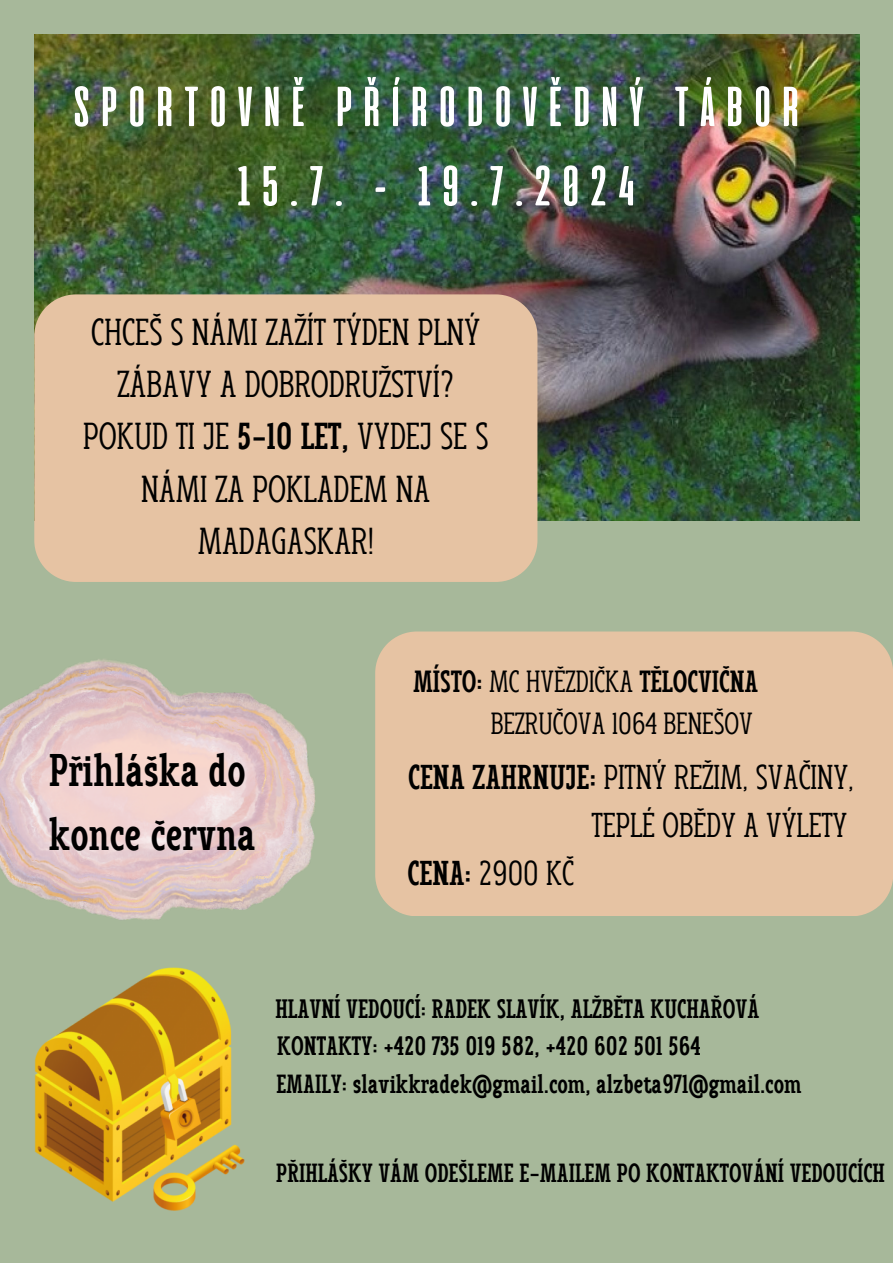
<style>
.page{position:relative;width:893px;height:1263px;background:#a7b89a}
.page>*{position:absolute;margin:0;border:0;box-sizing:border-box;transform-origin:0 0}
.t1{font:700 56.25px/79.3px "Alienscows";color:#fff;text-align:center}
.t2{font:700 45.75px/63.6px "Anicon Slab";color:#000}
.t3{font:37.5px/52.3px "Anicon Slab";color:#000;text-align:center}
.t4{font:34.5px "Anicon Slab";color:#000}
.t5{font:30.6px/42.5px "Anicon Slab";color:#000;text-align:right}
.t6{font:700 26.62px/37.1px "Anicon Slab";color:#000}
.t7{font:700 26.25px "Anicon Slab";color:#000}
.s1{font-weight:700}
</style>
<div class="page">
<div style="left:375px;top:631px;width:518px;height:285px;background:#e6c3a3"></div>
<img style="left:0;top:659px;width:316px;height:261px">
<img style="left:34px;top:968px;width:211px;height:243px">
<img style="left:34px;top:34px;width:825px;height:486px">
<div style="left:34px;top:294px;width:503px;height:288px;background:#e6c3a3"></div>
<p class="t1" style="left:68px;top:67px;width:738px">SPORTOVNĚ PŘÍRODOVĚDNÝ TÁBOR<br>15.7. - 19.7.2024</p>
<h2 class="t3" style="left:83px;top:306px;width:407px">CHCEŠ S NÁMI ZAŽÍT TÝDEN PLNÝ<br>ZÁBAVY A DOBRODRUŽSTVÍ?<br>POKUD TI JE <span class="s1">5-10 LET,</span> VYDEJ SE S<br>NÁMI ZA POKLADEM NA<br>MADAGASKAR!</h2>
<p class="t2" style="left:49px;top:738px;width:208px">Přihláška do konce června</p>
<h4 class="t5" style="left:413px;top:660px;width:347px"><span class="s1">MÍSTO:</span> MC HVĚZDIČKA <span class="s1">TĚLOCVIČNA<br></span>BEZRUČOVA 1064 BENEŠOV</h4>
<h3 class="t4" style="left:408px;top:758px;width:447px"><span class="s1">CENA ZAHRNUJE:</span> PITNÝ REŽIM, SVAČINY,</h3>
<h3 class="t4" style="left:592px;top:806px;width:257px">TEPLÉ OBĚDY A VÝLETY</h3>
<h3 class="t4" style="left:407px;top:853px;width:168px"><span class="s1">CENA:</span> 2900 KČ</h3>
<h5 class="t6" style="left:275px;top:990px;width:485px">HLAVNÍ VEDOUCÍ: RADEK SLAVÍK, ALŽBĚTA KUCHAŘOVÁ<br>KONTAKTY: +420 735 019 582, +420 602 501 564</h5>
<h5 class="t7" style="left:276px;top:1069px;width:527px">EMAILY: slavikkradek@gmail.com, alzbeta971@gmail.com</h5>
<p class="t7" style="left:276px;top:1158px;width:610px">PŘIHLÁŠKY VÁM ODEŠLEME E-MAILEM PO KONTAKTOVÁNÍ VEDOUCÍCH</p>
</div>
